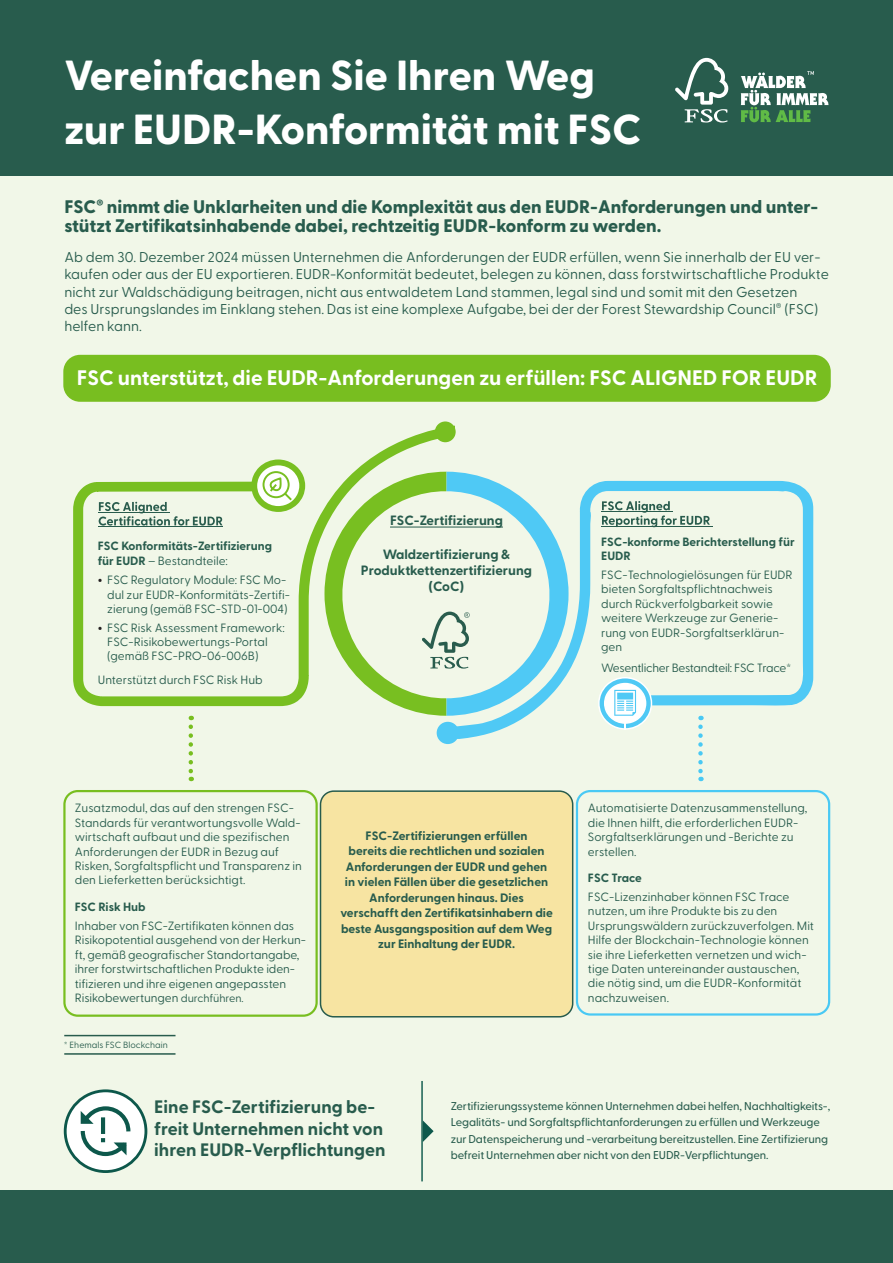
<style>
.page{position:relative;width:893px;height:1263px;background:#fff}
.page>*{position:absolute;margin:0;border:0;box-sizing:border-box;transform-origin:0 0}
.PullOut_9_10_8_XBold_dgreen{font:800 42px/54px "Greycliff CF";color:#fff}
.t1{font:700 21px "Greycliff CF";color:#fff}
.t2{font:800 18.15px/18.1px "Greycliff CF";color:#285c4d}
.t3{font:700 18px/21.6px "Greycliff CF";color:#285c4d}
.t4{font:14.25px/17.1px "Greycliff CF";color:#285c4d}
.t5{font:700 13.5px/16.2px "Greycliff CF";color:#285c4d;text-align:center}
.t6{font:700 12.15px/15.6px "Greycliff CF";color:#285c4d;text-align:center}
.t7{font:12px/14.4px "Greycliff CF";color:#285c4d}
.t8{font:700 12px/14.4px "Greycliff CF";color:#285c4d}
.t9{font:12px "Greycliff CF";letter-spacing:-.02em;color:#285c4d}
.t10{font:500 11.4px/16.4px "Greycliff CF";letter-spacing:-.01em;color:#285c4d}
.t11{font:9px "Greycliff CF";color:#285c4d}
.s1{font-weight:400}
.s2{font-family:"Minion Pro";color:#231f20}
.s3{font-size:11.1px}
</style>
<div class="page">
<div style="left:0;top:160px;width:893px;height:1071px;background:#f1f7e8"></div>
<svg style="left:446px;top:481px;width:367px;height:258px"></svg>
<div style="left:0;top:0;width:893px;height:176px;background:#285c4d"></div>
<div style="left:63px;top:355px;width:768px;height:47px;background:#78be20;border-radius:17px"></div>
<hr style="left:601px;top:511px;width:72px;height:1px;background:#295c4d">
<svg style="left:602px;top:501px;width:108px;height:25px"></svg>
<hr style="left:601px;top:526px;width:112px;height:1px;background:#295c4d">
<div style="left:437px;top:722px;width:22px;height:22px;background:#4fc9f5;border-radius:50%"></div>
<svg style="left:73px;top:425px;width:382px;height:281px"></svg>
<svg style="left:324px;top:472px;width:245px;height:244px"></svg>
<svg style="left:251px;top:459px;width:54px;height:53px"></svg>
<svg style="left:597px;top:676px;width:56px;height:54px"></svg>
<div style="left:107px;top:567px;width:184px;height:29px;background:#f1f7e8"></div>
<div style="left:107px;top:575px;width:184px;height:94px;background:#f1f7e8"></div>
<hr style="left:390px;top:527px;width:113px;height:1px;background:#285c4d">
<div style="left:435px;top:421px;width:21px;height:21px;background:#78bf21;border-radius:50%"></div>
<svg style="left:189px;top:727px;width:4px;height:54px"></svg>
<svg style="left:698px;top:727px;width:5px;height:54px"></svg>
<div style="left:63px;top:790px;width:255px;height:227px;border:2px solid #78be20;border-radius:13px"></div>
<div style="left:320px;top:791px;width:253px;height:226px;background:#f7e4a2;border-radius:13px"></div>
<div style="left:320px;top:790px;width:253px;height:227px;border:2px solid #285c4d;border-radius:13px"></div>
<div style="left:576px;top:790px;width:254px;height:225px;border:2px solid #49c9f4;border-radius:13px"></div>
<hr style="left:64px;top:1053px;width:112px;height:2px;background:#285c4d">
<hr style="left:64px;top:1035px;width:112px;height:1px;background:#285c4d">
<div style="left:0;top:1191px;width:893px;height:72px;background:#285c4d"></div>
<hr style="left:421px;top:1081px;width:2px;height:100px;background:#0d584b">
<svg style="left:423px;top:1120px;width:11px;height:22px"></svg>
<div style="left:65px;top:1091px;width:81px;height:80px;background:#fff;border-radius:50%"></div>
<div style="left:64px;top:1089px;width:83px;height:84px;border:3px solid #0d584b;border-radius:50%"></div>
<svg style="left:80px;top:1106px;width:51px;height:51px"></svg>
<hr style="left:101px;top:1117px;width:4px;height:17px;background:#0d584b">
<svg style="left:675px;top:58px;width:53px;height:65px"></svg>
<svg style="left:741px;top:71px;width:88px;height:51px"></svg>
<p class="PullOut_9_10_8_XBold_dgreen" style="left:64px;top:46px;width:579px">Vereinfachen Sie Ihren Weg zur EUDR-Konformität mit FSC</p>
<p class="t2" style="left:64px;top:197px;width:755px">FSC<sup>®</sup> nimmt die Unklarheiten und die Komplexität aus den EUDR-Anforderungen und unter&shy;stützt Zertifikatsinhabende dabei, rechtzeitig EUDR-konform zu werden.</p>
<p class="t4" style="left:64px;top:248px;width:766px">Ab dem 30. Dezember 2024 müssen Unternehmen die Anforderungen der EUDR erfüllen, wenn Sie innerhalb der EU ver&shy;kaufen oder aus der EU exportieren. EUDR-Konformität bedeutet, belegen zu können, dass forstwirtschaftliche Produkte nicht zur Waldschädigung beitragen, nicht aus entwaldetem Land stammen, legal sind und somit mit den Gesetzen<br>des Ursprungslandes im Einklang stehen. Das ist eine komplexe Aufgabe, bei der der Forest Stewardship Council<sup>®</sup> (FSC) helfen kann.</p>
<p class="t1" style="left:77px;top:362px;width:742px">FSC unterstützt, die EUDR-Anforderungen zu erfüllen: FSC ALIGNED FOR EUDR</p>
<p class="t8" style="left:98px;top:538px;width:176px">FSC Konformitäts-Zertifizierung für EUDR <span class="s1">– Bestandteile:</span></p>
<p class="t7" style="left:125px;top:571px;width:161px;text-indent:-27px"><span class="s2">•</span> FSC Regulatory Module: FSC<br>Modul zur EUDR-Konformitäts prüung</p>
<p class="t7" style="left:98px;top:619px;width:188px"><span class="s2">•</span> FSC Risk Assessment Framework:</p>
<p class="t7" style="left:107px;top:572px;width:184px">FSC Regulatory Module: FSC Mo&shy;dul zur EUDR-Konformitäts-Zertifi&shy;zierung (gemäß FSC-STD-01-004)</p>
<p class="t7" style="left:107px;top:634px;width:162px">FSC-Risikobewertungs-Portal (gemäß FSC-PRO-06-006B)</p>
<p class="t7" style="left:98px;top:671px;width:166px">Unterstützt durch FSC Risk Hub</p>
<p class="t5" style="left:390px;top:512px;width:114px">FSC-Zertifizierung</p>
<p class="t5" style="left:361px;top:545px;width:173px">Waldzertifizierung &amp;<br>Produktkettenzertifizierung (CoC)</p>
<p class="t8" style="left:601px;top:534px;width:195px">FSC-konforme Berichterstellung für<br>EUDR</p>
<p class="t7" style="left:601px;top:567px;width:193px">FSC-Technologielösungen für EUDR bieten Sorgfaltspflichtnachweis durch Rückverfolgbarkeit sowie weitere Werkzeuge zur Generie&shy;rung von EUDR-Sorgfaltserklärun&shy;gen</p>
<p class="t9" style="left:601px;top:658px;width:192px">Wesentlicher Bestandteil: FSC Trace*</p>
<p class="t7" style="left:75px;top:800px;width:229px">Zusatzmodul, das auf den strengen FSC-Standards für verantwortungsvolle Wald&shy;wirtschaft aufbaut und die spezifischen Anforderungen der EUDR in Bezug auf Risken, Sorgfaltspflicht und Transparenz in den Lieferketten berücksichtigt.</p>
<p class="t8" style="left:75px;top:899px;width:72px">FSC Risk Hub</p>
<p class="t7" style="left:75px;top:917px;width:233px">Inhaber von FSC-Zertifikaten können das Risikopotential ausgehend von der Herkun&shy;ft, gemäß geografischer Standortangabe, ihrer forstwirtschaftlichen Produkte iden&shy;tifizieren und ihre eigenen angepassten Risikobewertungen <span class="s3">durchführen.</span></p>
<p class="t11" style="left:64px;top:1038px;width:106px">* Ehemals FSC Blockchain</p>
<p class="t6" style="left:340px;top:827px;width:214px">FSC-Zertifizierungen erfüllen<br>bereits die rechtlichen und sozialen Anforderungen der EUDR und gehen in vielen Fällen über die gesetzlichen Anforderungen hinaus. Dies verschafft den Zertifikatsinhabern die beste Ausgangsposition auf dem Weg zur Einhaltung der EUDR.</p>
<p class="t7" style="left:588px;top:800px;width:221px">Automatisierte Datenzusammenstellung, die Ihnen hilft, die erforderlichen EUDR-Sorgfaltserklärungen und -Berichte zu erstellen.</p>
<p class="t8" style="left:588px;top:870px;width:55px">FSC Trace</p>
<p class="t7" style="left:588px;top:889px;width:228px">FSC-Lizenzinhaber können FSC Trace nutzen, um ihre Produkte bis zu den Ursprungswäldern zurückzuverfolgen. Mit Hilfe der Blockchain-Technologie können sie ihre Lieferketten vernetzen und wich&shy;tige Daten untereinander austauschen, die nötig sind, um die EUDR-Konformität nachzuweisen.</p>
<p class="t3" style="left:154px;top:1095px;width:233px">Eine FSC-Zertifizierung be&shy;freit Unternehmen nicht von ihren EUDR-Verpflichtungen</p>
<p class="t10" style="left:451px;top:1097px;width:381px">Zertifizierungssysteme können Unternehmen dabei helfen, Nachhaltigkeits-, Legalitäts- und Sorgfaltspflichtanforderungen zu erfüllen und Werkzeuge zur Datenspeicherung und -verarbeitung bereitzustellen. Eine Zertifizierung befreit Unternehmen aber nicht von den EUDR-Verpflichtungen.</p>
</div>
